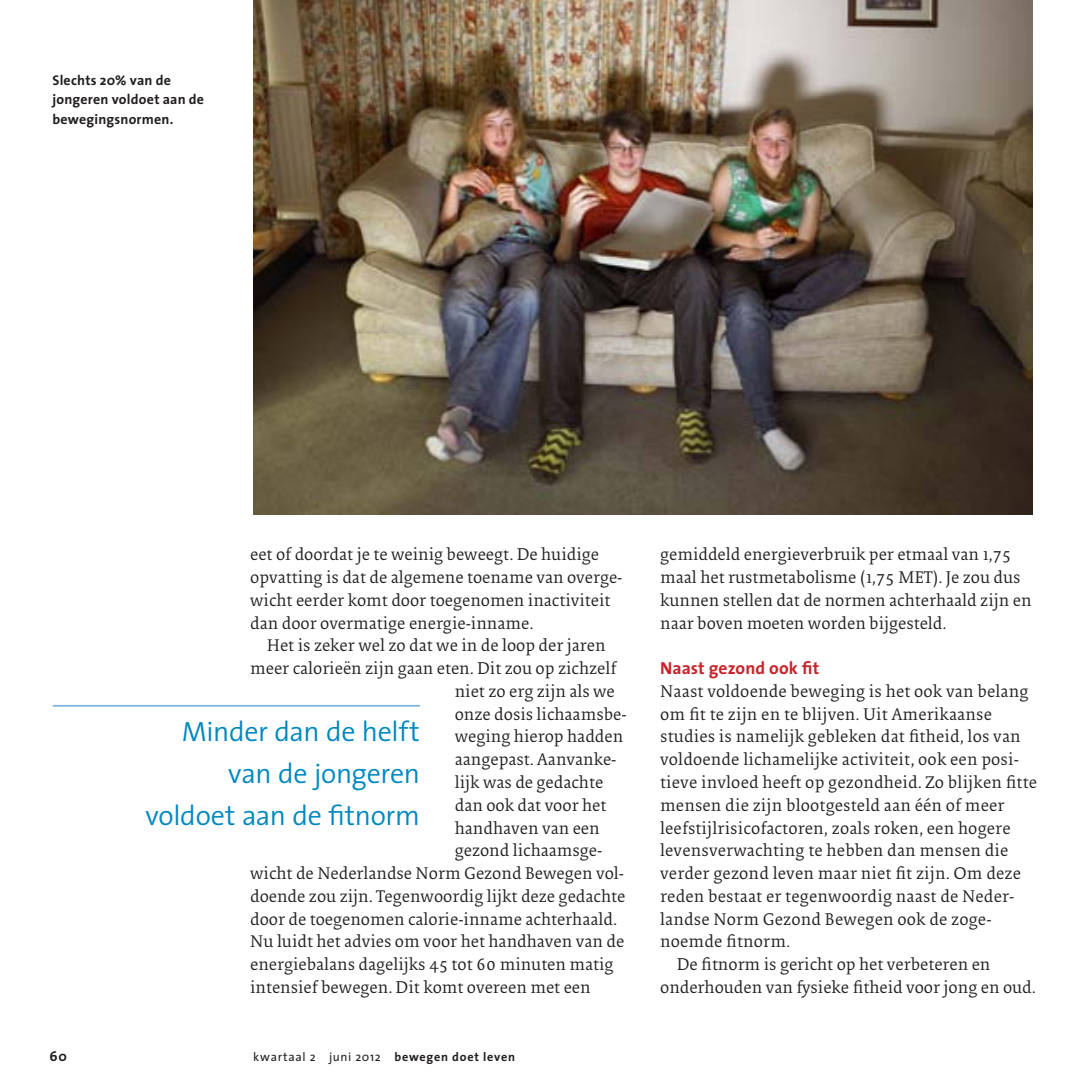
<style>
.page{position:relative;width:1092px;height:1092px;background:#fff}
.page>*{position:absolute;margin:0;border:0;box-sizing:border-box;transform-origin:0 0}
.t1{font:300 28px/42px "The Sans";letter-spacing:-.01em;color:#0088bf;text-align:right}
.t2{font:17.5px/22.8px "Collis Roman Txt";color:#231f20}
.t3{font:700 17.5px "The Sans";letter-spacing:.005em;color:#c8242b}
.t4{font:700 14px/19.2px "The Sans";letter-spacing:.015em;color:#231f20}
.t5{font:12.25px "The Sans";letter-spacing:.05em;color:#231f20}
.s1{font-weight:700}
</style>
<div class="page">
<img style="left:253px;top:0;width:779px;height:515px">
<hr style="left:53px;top:704px;width:367px;height:2px;background:#79b6da">
<p class="t4" style="left:52px;top:70px;width:153px">Slechts 20% van de jongeren voldoet aan de bewegingsnormen.</p>
<p class="t2" style="left:250px;top:544px;width:374px">eet of doordat je te weinig beweegt. De huidige opvatting is dat de algemene toename van overge&shy;wicht eerder komt door toegenomen inactiviteit dan door overmatige energie-inname.</p>
<p class="t2" style="left:267px;top:635px;width:340px">Het is zeker wel zo dat we in de loop der jaren</p>
<p class="t2" style="left:250px;top:658px;width:367px">meer calorieën zijn gaan eten. Dit zou op zichzelf</p>
<p class="t2" style="left:455px;top:680px;width:162px">niet zo erg zijn als we</p>
<p class="t2" style="left:455px;top:703px;width:173px">onze dosis lichaamsbe-</p>
<p class="t2" style="left:455px;top:726px;width:170px">weging hierop hadden</p>
<p class="t2" style="left:455px;top:749px;width:163px">aangepast. Aanvanke-</p>
<p class="t2" style="left:455px;top:771px;width:150px">lijk was de gedachte</p>
<p class="t2" style="left:455px;top:794px;width:153px">dan ook dat voor het</p>
<p class="t2" style="left:455px;top:817px;width:146px">handhaven van een</p>
<p class="t2" style="left:455px;top:840px;width:149px">gezond lichaamsge-</p>
<p class="t2" style="left:250px;top:862px;width:375px">wicht de Nederlandse Norm Gezond Bewegen vol-</p>
<p class="t2" style="left:250px;top:885px;width:376px">doende zou zijn. Tegenwoordig lijkt deze gedachte</p>
<p class="t2" style="left:250px;top:908px;width:368px">door de toegenomen calorie-inname achterhaald.</p>
<p class="t2" style="left:250px;top:931px;width:375px">Nu luidt het advies om voor het handhaven van de</p>
<p class="t2" style="left:250px;top:953px;width:365px">energiebalans dagelijks 45 tot 60 minuten matig</p>
<p class="t2" style="left:250px;top:976px;width:342px">intensief bewegen. Dit komt overeen met een</p>
<h1 class="t1" style="left:145px;top:710px;width:276px">Minder dan de helft van de jongeren voldoet aan de fitnorm</h1>
<p class="t4" style="left:50px;top:1046px;width:19px">60</p>
<p class="t5" style="left:253px;top:1046px;width:263px">kwartaal 2 juni 2012 <span class="s1">bewegen doet leven</span></p>
<p class="t2" style="left:660px;top:544px;width:373px">gemiddeld energieverbruik per etmaal van 1,75 maal het rustmetabolisme (1,75 MET). Je zou dus kunnen stellen dat de normen achterhaald zijn en naar boven moeten worden bijgesteld.</p>
<p class="t3" style="left:660px;top:653px;width:161px">Naast gezond ook fit</p>
<p class="t2" style="left:660px;top:680px;width:370px">Naast voldoende beweging is het ook van belang</p>
<p class="t2" style="left:660px;top:703px;width:333px">om fit te zijn en te blijven. Uit Amerikaanse</p>
<p class="t2" style="left:660px;top:726px;width:362px">studies is namelijk gebleken dat fitheid, los van</p>
<p class="t2" style="left:660px;top:749px;width:360px">voldoende lichamelijke activiteit, ook een posi-</p>
<p class="t2" style="left:660px;top:771px;width:378px">tieve invloed heeft op gezondheid. Zo blijken fitte</p>
<p class="t2" style="left:660px;top:794px;width:346px">mensen die zijn blootgesteld aan één of meer</p>
<p class="t2" style="left:660px;top:817px;width:352px">leefstijlrisicofactoren, zoals roken, een hogere</p>
<p class="t2" style="left:660px;top:840px;width:349px">levensverwachting te hebben dan mensen die</p>
<p class="t2" style="left:660px;top:862px;width:362px">verder gezond leven maar niet fit zijn. Om deze</p>
<p class="t2" style="left:660px;top:885px;width:356px">reden bestaat er tegenwoordig naast de Neder-</p>
<p class="t2" style="left:660px;top:908px;width:333px">landse Norm Gezond Bewegen ook de zoge-</p>
<p class="t2" style="left:660px;top:931px;width:131px">noemde fitnorm.</p>
<p class="t2" style="left:676px;top:953px;width:315px">De fitnorm is gericht op het verbeteren en</p>
<p class="t2" style="left:660px;top:976px;width:377px">onderhouden van fysieke fitheid voor jong en oud.</p>
</div>
